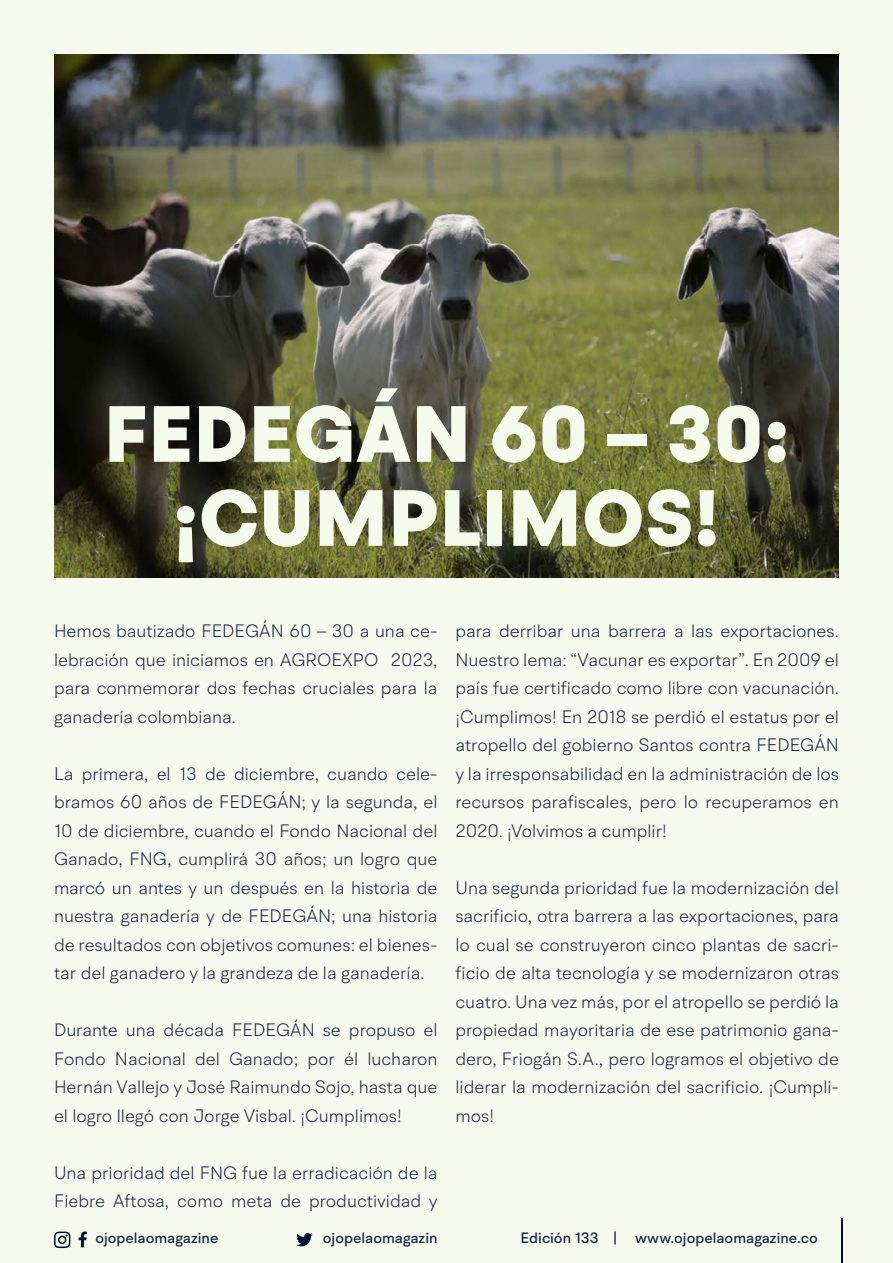
<style>
.page{position:relative;width:893px;height:1263px;background:#f6f9ee}
.page>*{position:absolute;margin:0;border:0;box-sizing:border-box;transform-origin:0 0}
.t1{font:900 79.5px/84px "BR Hendrix";letter-spacing:.01em;color:#f5faed;text-align:center}
.t2{font:300 18px/28.5px "BR Hendrix";color:#1b2943;text-align:justify}
.t3{font:500 15px "BR Hendrix";color:#1b2943}
</style>
<div class="page">
<svg style="left:296px;top:1233px;width:17px;height:13px"></svg>
<svg style="left:79px;top:1231px;width:8px;height:16px"></svg>
<svg style="left:54px;top:1231px;width:17px;height:17px"></svg>
<hr style="left:841px;top:1219px;width:1px;height:44px;background:#000f2b">
<img style="left:54px;top:54px;width:785px;height:523px">
<h1 class="t1" style="left:104px;top:394px;width:686px">FEDEGÁN 60 – 30: ¡CUMPLIMOS!</h1>
<p class="t2" style="left:54px;top:617px;width:385px">Hemos bautizado FEDEGÁN 60 – 30 a una ce&shy;lebración que iniciamos en AGROEXPO 2023, para conmemorar dos fechas cruciales para la ganadería colombiana.</p>
<p class="t2" style="left:54px;top:759px;width:385px">La primera, el 13 de diciembre, cuando cele&shy;bramos 60 años de FEDEGÁN; y la segunda, el 10 de diciembre, cuando el Fondo Nacional del Ganado, FNG, cumplirá 30 años; un logro que marcó un antes y un después en la historia de nuestra ganadería y de FEDEGÁN; una historia de resultados con objetivos comunes: el bienes&shy;tar del ganadero y la grandeza de la ganadería.</p>
<p class="t2" style="left:54px;top:1016px;width:385px">Durante una década FEDEGÁN se propuso el Fondo Nacional del Ganado; por él lucharon Hernán Vallejo y José Raimundo Sojo, hasta que el logro llegó con Jorge Visbal. ¡Cumplimos!</p>
<p class="t2" style="left:54px;top:1158px;width:385px">Una prioridad del FNG fue la erradicación de la<br>Fiebre Aftosa, como meta de productividad y</p>
<p class="t2" style="left:455px;top:616px;width:385px">para derribar una barrera a las exportaciones.<br>Nuestro lema: “Vacunar es exportar”. En 2009 el país fue certificado como libre con vacunación. ¡Cumplimos! En 2018 se perdió el estatus por el atropello del gobierno Santos contra FEDEGÁN y la irresponsabilidad en la administración de los recursos parafiscales, pero lo recuperamos en 2020. ¡Volvimos a cumplir!</p>
<p class="t2" style="left:455px;top:873px;width:385px">Una segunda prioridad fue la modernización del sacrificio, otra barrera a las exportaciones, para lo cual se construyeron cinco plantas de sacri&shy;ficio de alta tecnología y se modernizaron otras cuatro. Una vez más, por el atropello se perdió la propiedad mayoritaria de ese patrimonio gana&shy;dero, Friogán S.A., pero logramos el objetivo de liderar la modernización del sacrificio. ¡Cumpli&shy;mos!</p>
<p class="t3" style="left:95px;top:1229px;width:125px">ojopelaomagazine</p>
<p class="t3" style="left:323px;top:1229px;width:116px">ojopelaomagazin</p>
<p class="t3" style="left:521px;top:1229px;width:299px">Edición 133 | www.ojopelaomagazine.co</p>
</div>
